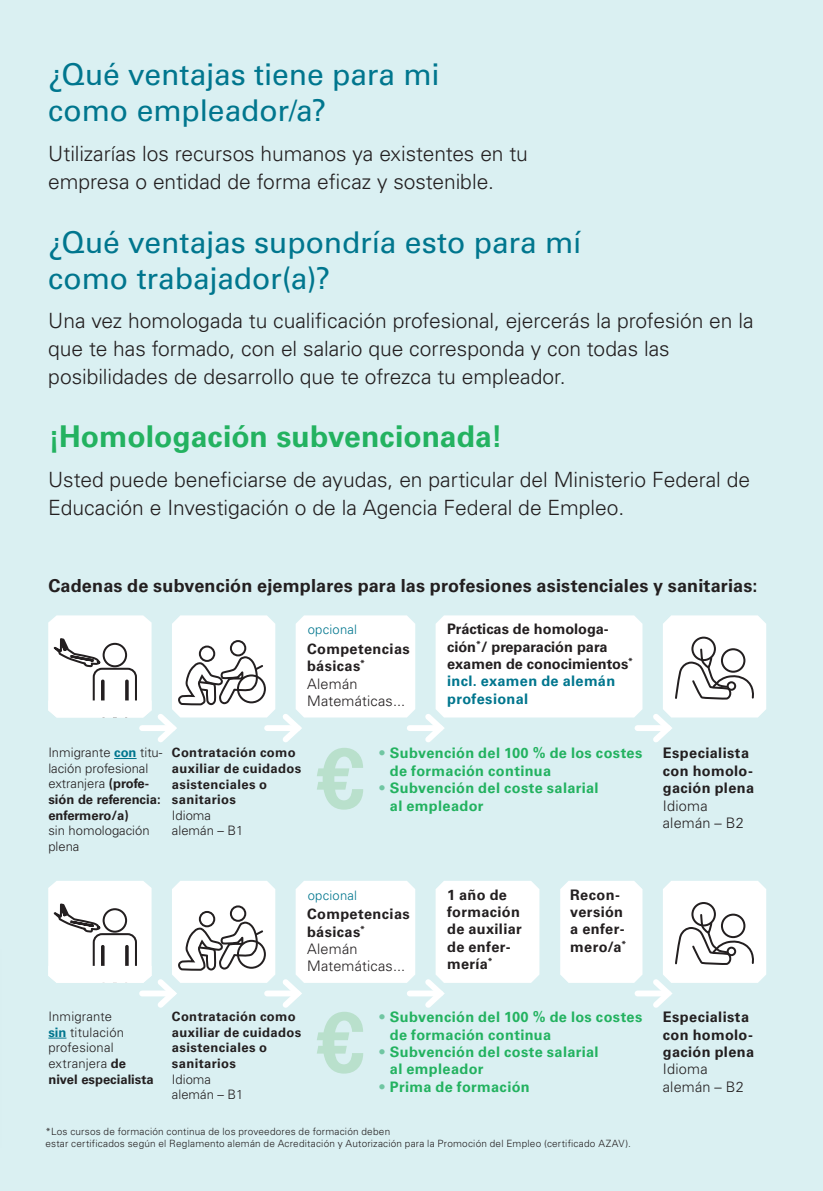
<style>
.page{position:relative;width:823px;height:1191px;background:#fff}
.page>*{position:absolute;margin:0;border:0;box-sizing:border-box;transform-origin:0 0}
.Headline{font:30px/36px "Univers LT Std";letter-spacing:-.005em;color:#00768e}
.Headline_c{font:700 30px "Univers LT Std";color:#23b260}
.Fließtext{font:300 21px/28px "Univers LT Std";color:#231f20}
.Schaubild_Legende{font:700 18px "Univers LT Std";letter-spacing:.01em;color:#231f20}
.t1{font:700 14.4px/17.4px "Univers LT Std";letter-spacing:.025em;color:#23b260}
.t2{font:700 14.4px/17.4px "Univers LT Std";letter-spacing:.025em;color:#231f20}
.t3{font:300 14.4px/17.4px "Univers LT Std";letter-spacing:.015em;color:#231f20}
.t4{font:700 14.4px/17.4px "Univers LT Std";color:#231f20}
.t5{font:300 13px/15.6px "Univers LT Std";color:#231f20}
.t6{font:700 13px/15.6px "Univers LT Std";letter-spacing:.03em;color:#231f20}
.t7{font:300 13px "Univers LT Std";letter-spacing:.02em;color:#00768e}
.t8{font:300 10px/12px "Univers LT Std";letter-spacing:.02em;color:#231f20}
.s1{font-weight:700}
.s2{color:#00768e}
.s3{font-weight:700;color:#00768e}
.s4{font-weight:300;color:#70c6a2}
</style>
<div class="page">
<div style="left:0;top:0;width:822px;height:1191px;background:#daf0f2"></div>
<hr style="left:0;top:949px;width:1px;height:198px;background:#d6ebd9">
<img style="left:48px;top:615px;width:717px;height:459px">
<h3 class="Headline" style="left:48px;top:57px;width:393px">¿Qué ventajas tiene para mi como empleador/a?</h3>
<p class="Fließtext" style="left:48px;top:139px;width:481px">Utilizarías los recursos humanos ya existentes en tu empresa o entidad de forma eficaz y sostenible.</p>
<h3 class="Headline" style="left:48px;top:224px;width:534px">¿Qué ventajas supondría esto para mí como trabajador(a)?</h3>
<p class="Fließtext" style="left:48px;top:306px;width:706px">Una vez homologada tu cualificación profesional, ejercerás la profesión en la que te has formado, con el salario que corresponda y con todas las posibilidades de desarrollo que te ofrezca tu empleador.</p>
<h2 class="Headline_c" style="left:48px;top:419px;width:455px">¡Homologación subvencionada!</h2>
<p class="Fließtext" style="left:48px;top:465px;width:703px">Usted puede beneficiarse de ayudas, en particular del Ministerio Federal de<br>Educación e Investigación o de la Agencia Federal de Empleo.</p>
<p class="Schaubild_Legende" style="left:48px;top:575px;width:710px">Cadenas de subvención ejemplares para las profesiones asistenciales y sanitarias:</p>
<p class="t7" style="left:307px;top:621px;width:51px">opcional</p>
<p class="t3" style="left:307px;top:640px;width:104px"><span class="s1">Competencias básicas</span><sup>*<br></sup>Alemán<br>Matemáticas...</p>
<p class="t4" style="left:447px;top:620px;width:187px">Prácticas de homologa&shy;ción<sup>*</sup>/ preparación para examen de conocimientos<sup>* </sup><span class="s2">incl. examen de alemán profesional</span></p>
<p class="t5" style="left:48px;top:745px;width:115px">Inmigrante <span class="s3">con</span> titu&shy;lación profesional extranjera <span class="s1">(profe&shy;sión de referencia: enfermero/a)</span></p>
<p class="t5" style="left:48px;top:823px;width:103px">sin homologación plena</p>
<p class="t6" style="left:172px;top:745px;width:131px">Contratación como auxiliar de cuidados asistenciales o sanitarios</p>
<p class="t5" style="left:172px;top:807px;width:73px">Idioma alemán – B1</p>
<p class="t1" style="left:389px;top:744px;width:254px;text-indent:-11px"><span class="s4">•</span> Subvención del 100 % de los costes de formación continua</p>
<p class="t1" style="left:389px;top:779px;width:210px;text-indent:-11px"><span class="s4">•</span> Subvención del coste salarial al empleador</p>
<p class="t7" style="left:307px;top:887px;width:51px">opcional</p>
<p class="t3" style="left:307px;top:905px;width:104px"><span class="s1">Competencias básicas</span><sup>*<br></sup>Alemán<br>Matemáticas...</p>
<p class="t2" style="left:447px;top:886px;width:76px">1 año de formación de auxiliar de enfer&shy;mería<sup>*</sup></p>
<p class="t2" style="left:570px;top:886px;width:57px">Recon&shy;versión a enfer&shy;mero/a<sup>*</sup></p>
<p class="t5" style="left:48px;top:1008px;width:107px">Inmigrante<br><span class="s3">sin</span> titulación profesional extranjera <span class="s1">de nivel especialista</span></p>
<p class="t6" style="left:172px;top:1009px;width:131px">Contratación como auxiliar de cuidados asistenciales o sanitarios</p>
<p class="t5" style="left:172px;top:1071px;width:73px">Idioma alemán – B1</p>
<p class="t1" style="left:389px;top:1008px;width:254px;text-indent:-11px"><span class="s4">•</span> Subvención del 100 % de los costes de formación continua</p>
<p class="t1" style="left:389px;top:1043px;width:210px;text-indent:-11px"><span class="s4">•</span> Subvención del coste salarial al empleador</p>
<p class="t1" style="left:378px;top:1078px;width:153px"><span class="s4">•</span> Prima de formación</p>
<p class="t8" style="left:45px;top:1126px;width:586px">*Los cursos de formación continua de los proveedores de formación deben<br>estar certificados según el Reglamento alemán de Acreditación y Autorización para la Promoción del Empleo (certificado AZAV).</p>
<p class="t2" style="left:662px;top:744px;width:93px">Especialista con homolo&shy;gación plena</p>
<p class="t3" style="left:662px;top:796px;width:82px">Idioma alemán – B2</p>
<p class="t2" style="left:662px;top:1008px;width:93px">Especialista con homolo&shy;gación plena</p>
<p class="t3" style="left:662px;top:1060px;width:82px">Idioma alemán – B2</p>
</div>
